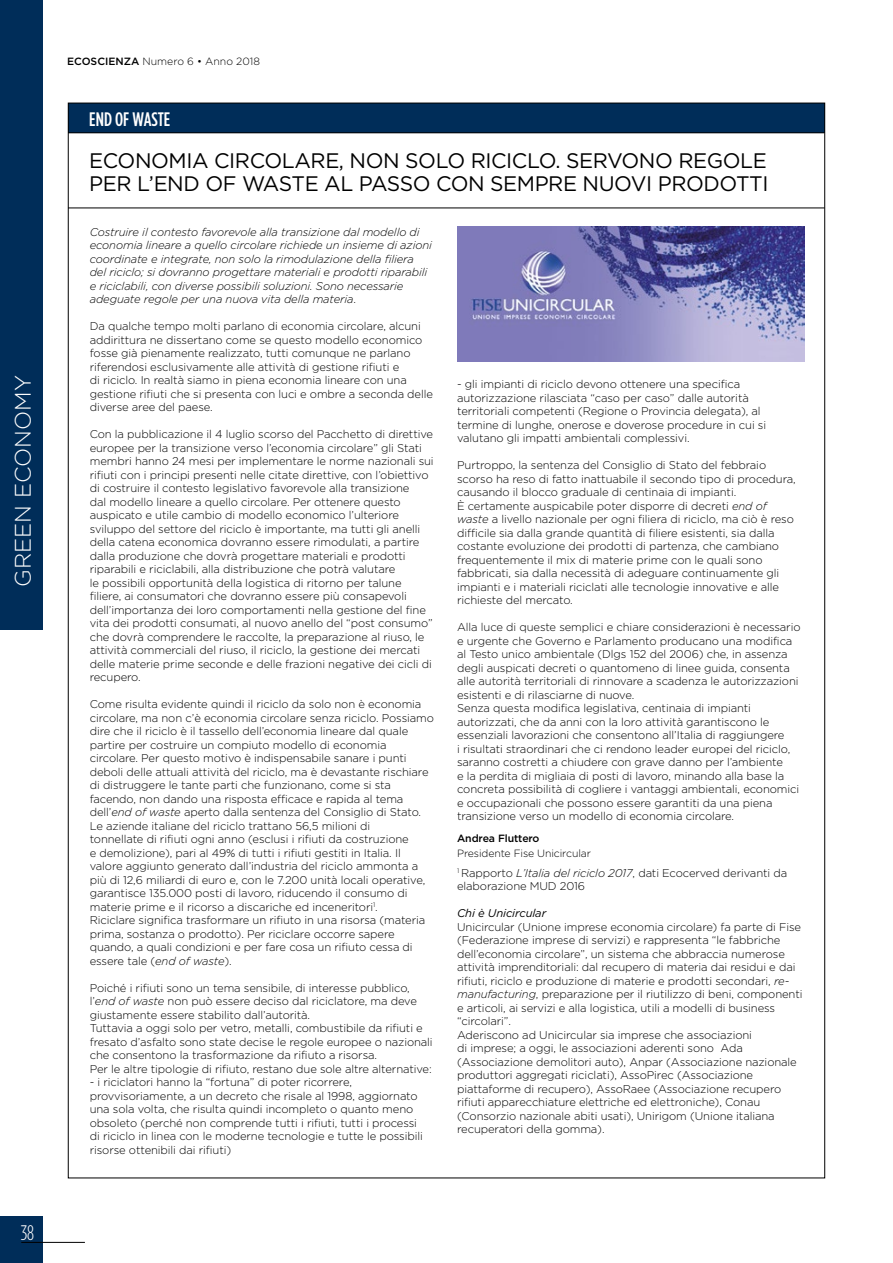
<style>
.page{position:relative;width:893px;height:1263px;background:#fff}
.page>*{position:absolute;margin:0;border:0;box-sizing:border-box;transform-origin:0 0}
.t1{font:300 22.5px "Gotham HTF";color:#fff}
.t2{font:21px/22.5px "Gotham HTF";letter-spacing:-.02em;color:#000}
.t3{font:300 condensed 21px "Gotham HTF";color:#fff}
.t4{font:500 condensed 19.5px "Gotham HTF";color:#fff}
.t5{font:300 11.25px/13.5px "Gotham HTF";letter-spacing:-.01em;color:#000}
.t6{font:italic 300 11.25px/13.5px "Gotham HTF";letter-spacing:-.01em;color:#000}
.t7{font:italic 11.25px "Gotham HTF";letter-spacing:-.01em;color:#000}
.t8{font:300 10.5px "Gotham HTF";letter-spacing:-.01em;color:#000}
.t9{font:500 10.5px "Gotham HTF";letter-spacing:-.01em;color:#000}
.s1{font-weight:500}
.s2{font-style:normal}
.s3{font-style:italic}
</style>
<div class="page">
<div style="left:0;top:1216px;width:43px;height:47px;background:#002d59"></div>
<hr style="left:21px;top:1242px;width:64px;height:1px;background:#000">
<div style="left:0;top:0;width:43px;height:629px;background:#002d59"></div>
<div style="left:68px;top:103px;width:756px;height:30px;background:#002d59"></div>
<hr style="left:68px;top:133px;width:756px;height:1px;background:#000">
<hr style="left:68px;top:208px;width:757px;height:1px;background:#000">
<img style="left:457px;top:227px;width:347px;height:135px">
<h1 class="t1" style="left:11px;top:587px;width:213px;rotate:-90deg">GREEN ECONOMY</h1>
<h2 class="t3" style="left:21px;top:1221px;width:15px">38</h2>
<p class="t8" style="left:67px;top:56px;width:194px"><span class="s1">ECOSCIENZA</span> Numero 6 • Anno 2018</p>
<h3 class="t4" style="left:89px;top:108px;width:82px">END OF WASTE</h3>
<h2 class="t2" style="left:89px;top:149px;width:681px">ECONOMIA CIRCOLARE, NON SOLO RICICLO. SERVONO REGOLE<br>PER L’END OF WASTE AL PASSO CON SEMPRE NUOVI PRODOTTI</h2>
<p class="t6" style="left:90px;top:225px;width:344px">Costruire il contesto favorevole alla transizione dal modello di economia lineare a quello circolare richiede un insieme di azioni coordinate e integrate, non solo la rimodulazione della filiera del riciclo; si dovranno progettare materiali e prodotti riparabili e riciclabili, con diverse possibili soluzioni. Sono necessarie adeguate regole per una nuova vita della materia<span class="s2">.</span></p>
<p class="t5" style="left:90px;top:319px;width:345px">Da qualche tempo molti parlano di economia circolare, alcuni addirittura ne dissertano come se questo modello economico fosse già pienamente realizzato, tutti comunque ne parlano riferendosi esclusivamente alle attività di gestione rifiuti e<br>di riciclo. In realtà siamo in piena economia lineare con una gestione rifiuti che si presenta con luci e ombre a seconda delle diverse aree del paese.</p>
<p class="t5" style="left:90px;top:427px;width:345px">Con la pubblicazione il 4 luglio scorso del Pacchetto di direttive europee per la transizione verso l’economia circolare” gli Stati membri hanno 24 mesi per implementare le norme nazionali sui rifiuti con i principi presenti nelle citate direttive, con l’obiettivo di costruire il contesto legislativo favorevole alla transizione<br>dal modello lineare a quello circolare. Per ottenere questo auspicato e utile cambio di modello economico l’ulteriore sviluppo del settore del riciclo è importante, ma tutti gli anelli della catena economica dovranno essere rimodulati, a partire dalla produzione che dovrà progettare materiali e prodotti riparabili e riciclabili, alla distribuzione che potrà valutare<br>le possibili opportunità della logistica di ritorno per talune filiere, ai consumatori che dovranno essere più consapevoli dell’importanza dei loro comportamenti nella gestione del fine vita dei prodotti consumati, al nuovo anello del “post consumo” che dovrà comprendere le raccolte, la preparazione al riuso, le attività commerciali del riuso, il riciclo, la gestione dei mercati delle materie prime seconde e delle frazioni negative dei cicli di recupero.</p>
<p class="t5" style="left:90px;top:697px;width:346px">Come risulta evidente quindi il riciclo da solo non è economia circolare, ma non c’è economia circolare senza riciclo. Possiamo dire che il riciclo è il tassello dell’economia lineare dal quale partire per costruire un compiuto modello di economia circolare. Per questo motivo è indispensabile sanare i punti deboli delle attuali attività del riciclo, ma è devastante rischiare di distruggere le tante parti che funzionano, come si sta facendo, non dando una risposta efficace e rapida al tema dell’<span class="s3">end of waste</span> aperto dalla sentenza del Consiglio di Stato.<br>Le aziende italiane del riciclo trattano 56,5 milioni di<br>tonnellate di rifiuti ogni anno (esclusi i rifiuti da costruzione<br>e demolizione), pari al 49% di tutti i rifiuti gestiti in Italia. Il valore aggiunto generato dall’industria del riciclo ammonta a più di 12,6 miliardi di euro e, con le 7.200 unità locali operative, garantisce 135.000 posti di lavoro, riducendo il consumo di materie prime e il ricorso a discariche ed inceneritori<sup>1</sup>.<br>Riciclare significa trasformare un rifiuto in una risorsa (materia prima, sostanza o prodotto). Per riciclare occorre sapere quando, a quali condizioni e per fare cosa un rifiuto cessa di essere tale (<span class="s3">end of waste</span>).</p>
<p class="t5" style="left:90px;top:981px;width:344px">Poiché i rifiuti sono un tema sensibile, di interesse pubblico, l’<span class="s3">end of waste</span> non può essere deciso dal riciclatore, ma deve giustamente essere stabilito dall’autorità.<br>Tuttavia a oggi solo per vetro, metalli, combustibile da rifiuti e fresato d’asfalto sono state decise le regole europee o nazionali che consentono la trasformazione da rifiuto a risorsa.<br>Per le altre tipologie di rifiuto, restano due sole altre alternative:</p>
<p class="t5" style="left:90px;top:1075px;width:335px">- i riciclatori hanno la “fortuna” di poter ricorrere, provvisoriamente, a un decreto che risale al 1998, aggiornato una sola volta, che risulta quindi incompleto o quanto meno obsoleto (perché non comprende tutti i rifiuti, tutti i processi di riciclo in linea con le moderne tecnologie e tutte le possibili risorse ottenibili dai rifiuti)</p>
<p class="t5" style="left:457px;top:377px;width:311px">- gli impianti di riciclo devono ottenere una specifica autorizzazione rilasciata “caso per caso” dalle autorità territoriali competenti (Regione o Provincia delegata), al termine di lunghe, onerose e doverose procedure in cui si valutano gli impatti ambientali complessivi.</p>
<p class="t5" style="left:457px;top:458px;width:340px">Purtroppo, la sentenza del Consiglio di Stato del febbraio scorso ha reso di fatto inattuabile il secondo tipo di procedura, causando il blocco graduale di centinaia di impianti.<br>È certamente auspicabile poter disporre di decreti <span class="s3">end of waste</span> a livello nazionale per ogni filiera di riciclo, ma ciò è reso difficile sia dalla grande quantità di filiere esistenti, sia dalla costante evoluzione dei prodotti di partenza, che cambiano frequentemente il mix di materie prime con le quali sono fabbricati, sia dalla necessità di adeguare continuamente gli impianti e i materiali riciclati alle tecnologie innovative e alle richieste del mercato.</p>
<p class="t5" style="left:457px;top:620px;width:345px">Alla luce di queste semplici e chiare considerazioni è necessario e urgente che Governo e Parlamento producano una modifica al Testo unico ambientale (Dlgs 152 del 2006) che, in assenza degli auspicati decreti o quantomeno di linee guida, consenta alle autorità territoriali di rinnovare a scadenza le autorizzazioni esistenti e di rilasciarne di nuove.<br>Senza questa modifica legislativa, centinaia di impianti autorizzati, che da anni con la loro attività garantiscono le essenziali lavorazioni che consentono all’Italia di raggiungere<br>i risultati straordinari che ci rendono leader europei del riciclo, saranno costretti a chiudere con grave danno per l’ambiente<br>e la perdita di migliaia di posti di lavoro, minando alla base la concreta possibilità di cogliere i vantaggi ambientali, economici e occupazionali che possono essere garantiti da una piena transizione verso un modello di economia circolare.</p>
<p class="t9" style="left:457px;top:832px;width:84px">Andrea Fluttero</p>
<p class="t8" style="left:457px;top:847px;width:135px">Presidente Fise Unicircular</p>
<p class="t5" style="left:457px;top:866px;width:332px"><sup>1</sup> Rapporto <span class="s3">L’Italia del riciclo 2017</span>, dati Ecocerved derivanti da elaborazione MUD 2016</p>
<p class="t7" style="left:457px;top:907px;width:91px">Chi è Unicircular</p>
<p class="t5" style="left:457px;top:920px;width:347px">Unicircular (Unione imprese economia circolare) fa parte di Fise (Federazione imprese di servizi) e rappresenta “le fabbriche dell’economia circolare”, un sistema che abbraccia numerose attività imprenditoriali: dal recupero di materia dai residui e dai rifiuti, riciclo e produzione di materie e prodotti secondari, <span class="s3">re&shy;manufacturing</span>, preparazione per il riutilizzo di beni, componenti e articoli, ai servizi e alla logistica, utili a modelli di business “circolari”.<br>Aderiscono ad Unicircular sia imprese che associazioni<br>di imprese; a oggi, le associazioni aderenti sono Ada (Associazione demolitori auto), Anpar (Associazione nazionale produttori aggregati riciclati), AssoPirec (Associazione piattaforme di recupero), AssoRaee (Associazione recupero rifiuti apparecchiature elettriche ed elettroniche), Conau (Consorzio nazionale abiti usati), Unirigom (Unione italiana recuperatori della gomma).</p>
</div>
